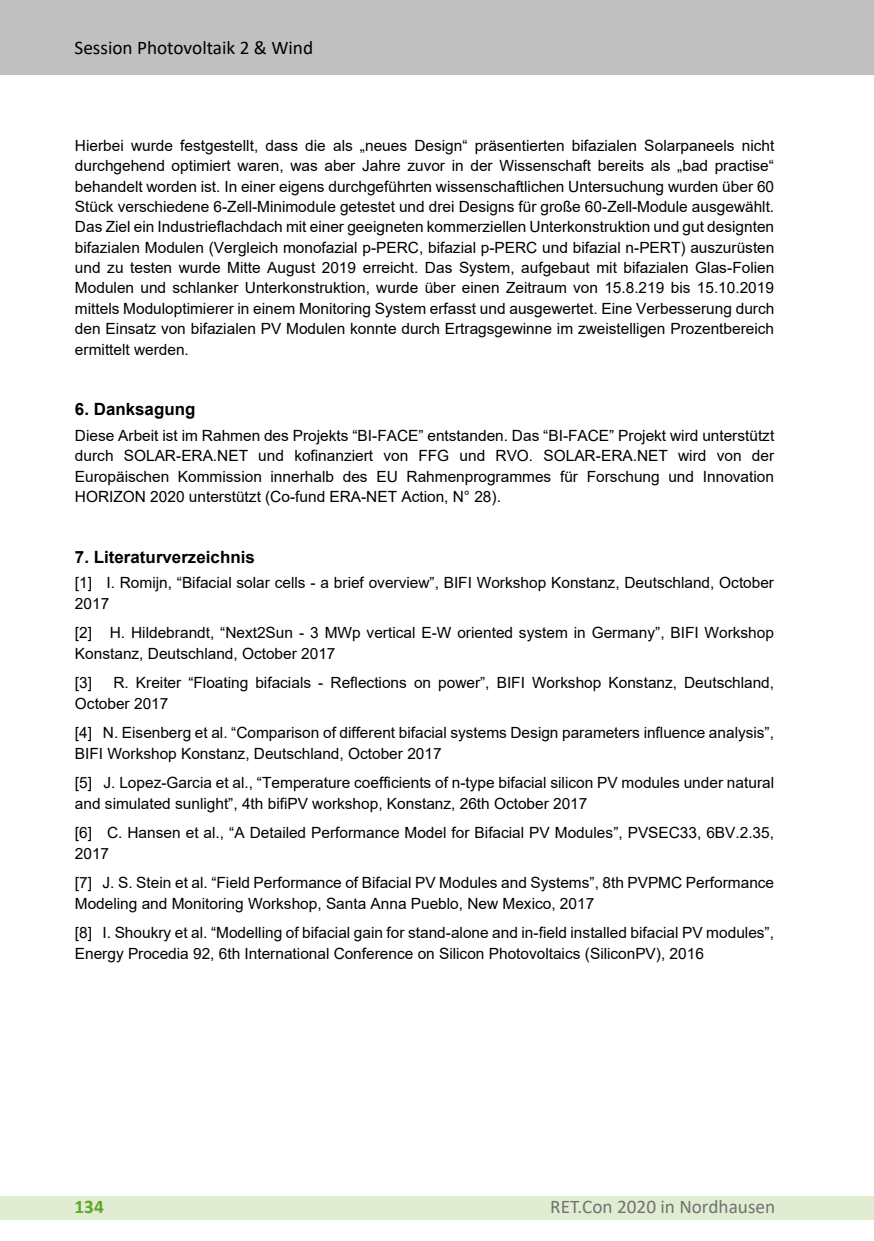
<style>
.page{position:relative;width:874px;height:1241px;background:#fff}
.page>*{position:absolute;margin:0;border:0;box-sizing:border-box;transform-origin:0 0}
.t1{font:19.25px "Calibri";color:#000}
.t2{font:19.25px "Calibri";color:#727271}
.t3{font:700 19.25px "Calibri";color:#5ea72b}
.t4{font:700 16.97px "Arial";color:#000}
.t5{font:15.4px/20.3px "Arial";color:#000}
</style>
<div class="page">
<div style="left:0;top:1196px;width:873px;height:23px;background:#e1edd2"></div>
<div style="left:0;top:0;width:873px;height:74px;background:#c1c0c0"></div>
<p class="t1" style="left:74px;top:34px;width:240px">Session Photovoltaik 2 &amp; Wind</p>
<p class="t5" style="left:75px;top:135px;width:700px;text-align:justify">Hierbei wurde festgestellt, dass die als „neues Design“ präsentierten bifazialen Solarpaneels nicht durchgehend optimiert waren, was aber Jahre zuvor in der Wissenschaft bereits als „bad practise“ behandelt worden ist. In einer eigens durchgeführten wissenschaftlichen Untersuchung wurden über 60<br>Stück verschiedene 6-Zell-Minimodule getestet und drei Designs für große 60-Zell-Module ausgewählt.<br>Das Ziel ein Industrieflachdach mit einer geeigneten kommerziellen Unterkonstruktion und gut designten bifazialen Modulen (Vergleich monofazial p-PERC, bifazial p-PERC und bifazial n-PERT) auszurüsten und zu testen wurde Mitte August 2019 erreicht. Das System, aufgebaut mit bifazialen Glas-Folien Modulen und schlanker Unterkonstruktion, wurde über einen Zeitraum von 15.8.219 bis 15.10.2019 mittels Moduloptimierer in einem Monitoring System erfasst und ausgewertet. Eine Verbesserung durch den Einsatz von bifazialen PV Modulen konnte durch Ertragsgewinne im zweistelligen Prozentbereich ermittelt werden.</p>
<p class="t4" style="left:75px;top:397px;width:122px">6. Danksagung</p>
<p class="t5" style="left:75px;top:425px;width:700px;text-align:justify">Diese Arbeit ist im Rahmen des Projekts “BI-FACE” entstanden. Das “BI-FACE” Projekt wird unterstützt durch SOLAR-ERA.NET und kofinanziert von FFG und RVO. SOLAR-ERA.NET wird von der Europäischen Kommission innerhalb des EU Rahmenprogrammes für Forschung und Innovation HORIZON 2020 unterstützt (Co-fund ERA-NET Action, N° 28).</p>
<p class="t4" style="left:75px;top:544px;width:181px">7. Literaturverzeichnis</p>
<p class="t5" style="left:75px;top:572px;width:700px">[1] I. Romijn, “Bifacial solar cells - a brief overview”, BIFI Workshop Konstanz, Deutschland, October<br>2017</p>
<p class="t5" style="left:75px;top:622px;width:700px">[2] H. Hildebrandt, “Next2Sun - 3 MWp vertical E-W oriented system in Germany”, BIFI Workshop<br>Konstanz, Deutschland, October 2017</p>
<p class="t5" style="left:75px;top:672px;width:19px">[3]</p>
<p class="t5" style="left:75px;top:672px;width:700px;text-indent:38px">R. Kreiter “Floating bifacials - Reflections on power”, BIFI Workshop Konstanz, Deutschland,<br>October 2017</p>
<p class="t5" style="left:75px;top:722px;width:700px">[4] N. Eisenberg et al. “Comparison of different bifacial systems Design parameters influence analysis”,<br>BIFI Workshop Konstanz, Deutschland, October 2017</p>
<p class="t5" style="left:75px;top:772px;width:700px">[5] J. Lopez-Garcia et al., “Temperature coefficients of n-type bifacial silicon PV modules under natural and simulated sunlight”, 4th bifiPV workshop, Konstanz, 26th October 2017</p>
<p class="t5" style="left:75px;top:822px;width:700px">[6] C. Hansen et al., “A Detailed Performance Model for Bifacial PV Modules”, PVSEC33, 6BV.2.35,<br>2017</p>
<p class="t5" style="left:75px;top:872px;width:700px">[7] J. S. Stein et al. “Field Performance of Bifacial PV Modules and Systems”, 8th PVPMC Performance<br>Modeling and Monitoring Workshop, Santa Anna Pueblo, New Mexico, 2017</p>
<p class="t5" style="left:75px;top:922px;width:700px">[8] I. Shoukry et al. “Modelling of bifacial gain for stand-alone and in-field installed bifacial PV modules”,<br>Energy Procedia 92, 6th International Conference on Silicon Photovoltaics (SiliconPV), 2016</p>
<p class="t3" style="left:74px;top:1192px;width:31px">134</p>
<p class="t2" style="left:550px;top:1193px;width:226px">RET.Con 2020 in Nordhausen</p>
</div>
